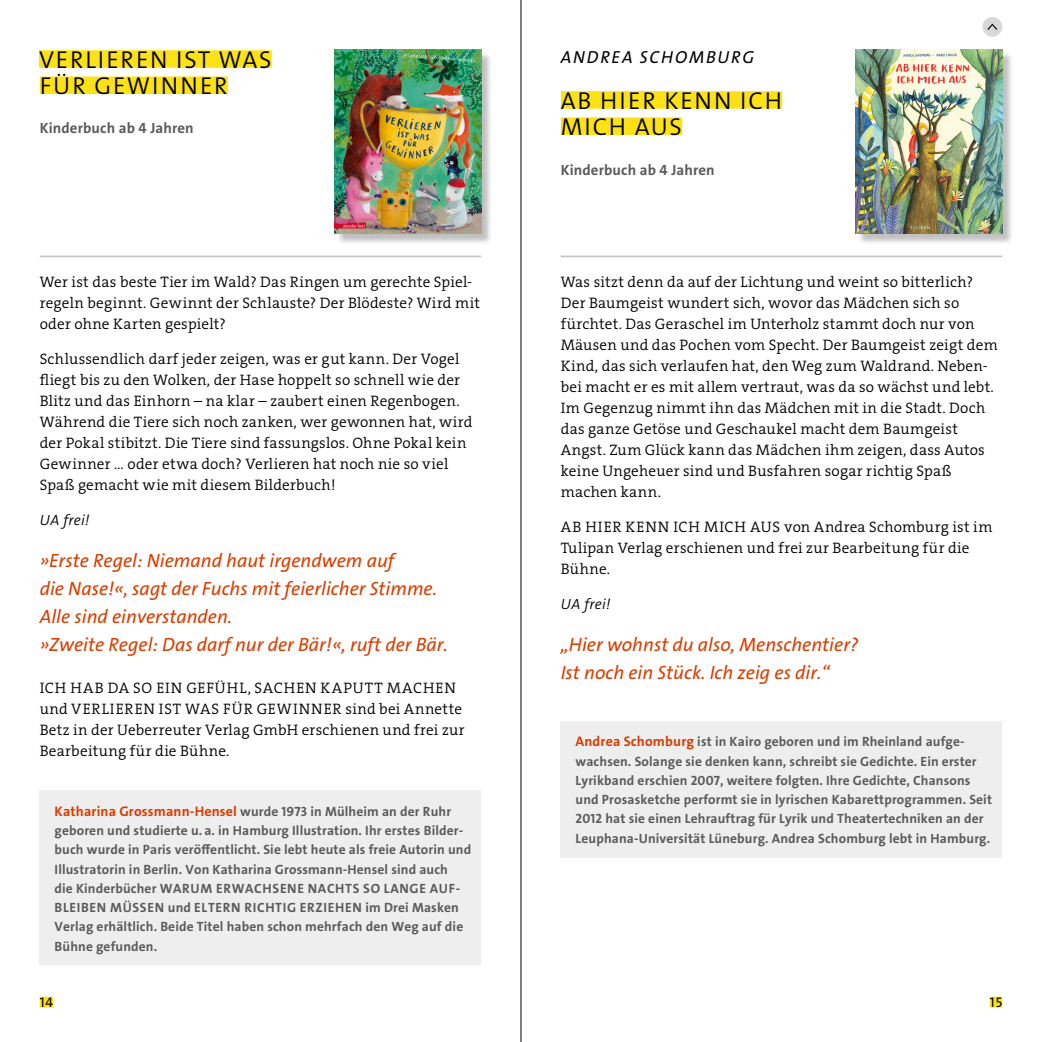
<style>
.page{position:relative;width:1042px;height:1042px;background:#fff}
.page>*{position:absolute;margin:0;border:0;box-sizing:border-box;transform-origin:0 0}
._13_Zwischentitel_ge{font:24.5px/26.2px "The Sans LP4 Se Lig";letter-spacing:.075em;color:#000}
.xx_Auszeichnung_blau{font:19.25px/28px "The Sans LP5 Plain IT";color:#d73e02}
._12_Autor{font:17.5px "The Sans LP5 Plain IT";letter-spacing:.105em;color:#000}
._15_Fliesstext_Absta{font:300 15.22px/21px "The Serif W4";letter-spacing:.015em;color:#000}
._16_Fliesstext_Absta{font:300 15.22px/21px "The Serif W4";letter-spacing:.015em;color:#000}
._16_Fliesstext_Absta-2{font:300 15.22px/21px "The Serif W4";letter-spacing:.035em;color:#000}
._14_Untertitel_Rot{font:14.88px "The Sans LP7 Bld";letter-spacing:.01em;color:#5b5b5a}
._17_Fliesstext_kursi{font:14.88px "The Sans LP4 Se Lig IT";letter-spacing:.01em;color:#000}
.t1{font:14px "The Sans LP5 Plain";color:#000}
._19_Autoren_ohne{font:13.47px/19.2px "The Sans LP7 Bld";letter-spacing:.01em;color:#5b5b5a}
.s1{font-size:14px;color:#d73e02}
</style>
<div class="page">
<div style="left:39px;top:50px;width:233px;height:18px;background:#fbe115"></div>
<div style="left:40px;top:76px;width:188px;height:18px;background:#fbe115"></div>
<hr style="left:40px;top:255px;width:441px;height:2px;background:#c4c5c5">
<div style="left:336px;top:52px;width:157px;height:194px;background:#000;opacity:.25"></div>
<img style="left:335px;top:50px;width:146px;height:183px">
<div style="left:40px;top:790px;width:441px;height:175px;background:#eee"></div>
<div style="left:561px;top:91px;width:221px;height:18px;background:#fbe115"></div>
<div style="left:561px;top:117px;width:121px;height:18px;background:#fbe115"></div>
<hr style="left:561px;top:255px;width:441px;height:2px;background:#c4c5c5">
<div style="left:857px;top:51px;width:157px;height:194px;background:#000;opacity:.25"></div>
<img style="left:856px;top:50px;width:146px;height:183px">
<div style="left:561px;top:721px;width:441px;height:136px;background:#eee"></div>
<div style="left:40px;top:996px;width:13px;height:11px;background:#fbe115"></div>
<div style="left:990px;top:996px;width:12px;height:11px;background:#fbe115"></div>
<div style="left:982px;top:17px;width:20px;height:20px;background:#d9d9da;border-radius:50%"></div>
<svg style="left:987px;top:24px;width:10px;height:6px"></svg>
<hr style="left:521px;top:0;width:1px;height:1042px;background:#000">
<p class="_13_Zwischentitel_ge" style="left:39px;top:47px;width:234px">VERLIEREN IST WAS<br>FÜR GEWINNER</p>
<p class="_14_Untertitel_Rot" style="left:40px;top:118px;width:156px">Kinderbuch ab 4 Jahren</p>
<p class="_15_Fliesstext_Absta" style="left:40px;top:272px;width:442px">Wer ist das beste Tier im Wald? Das Ringen um gerechte Spiel&shy;regeln beginnt. Gewinnt der Schlauste? Der Blödeste? Wird mit oder ohne Karten gespielt?</p>
<p class="_16_Fliesstext_Absta" style="left:40px;top:349px;width:434px">Schlussendlich darf jeder zeigen, was er gut kann. Der Vogel fliegt bis zu den Wolken, der Hase hoppelt so schnell wie der Blitz und das Einhorn – na klar – zaubert einen Regenbogen.<br>Während die Tiere sich noch zanken, wer gewonnen hat, wird der Pokal stibitzt. Die Tiere sind fassungslos. Ohne Pokal kein Gewinner … oder etwa doch? Verlieren hat noch nie so viel Spaß gemacht wie mit diesem Bilderbuch!</p>
<p class="_17_Fliesstext_kursi" style="left:40px;top:510px;width:51px">UA frei!</p>
<p class="xx_Auszeichnung_blau" style="left:40px;top:547px;width:410px">»Erste Regel: Niemand haut irgendwem auf<br>die Nase!«, sagt der Fuchs mit feierlicher Stimme.<br>Alle sind einverstanden.<br>»Zweite Regel: Das darf nur der Bär!«, ruft der Bär.</p>
<p class="_16_Fliesstext_Absta-2" style="left:40px;top:678px;width:427px">ICH HAB DA SO EIN GEFÜHL, SACHEN KAPUTT MACHEN und VERLIEREN IST WAS FÜR GEWINNER sind bei Annette Betz in der Ueberreuter Verlag GmbH erschienen und frei zur Bearbeitung für die Bühne.</p>
<p class="_19_Autoren_ohne" style="left:55px;top:801px;width:418px"><span class="s1">Katharina Grossmann-Hensel</span> wurde 1973 in Mülheim an der Ruhr geboren und studierte u. a. in Hamburg Illustration. Ihr erstes Bilder&shy;buch wurde in Paris veröffentlicht. Sie lebt heute als freie Autorin und Illustratorin in Berlin. Von Katharina Grossmann-Hensel sind auch<br>die Kinderbücher WARUM ERWACHSENE NACHTS SO LANGE AUF-BLEIBEN MÜSSEN und ELTERN RICHTIG ERZIEHEN im Drei Masken Verlag erhältlich. Beide Titel haben schon mehrfach den Weg auf die Bühne gefunden.</p>
<p class="_12_Autor" style="left:561px;top:45px;width:195px">ANDREA SCHOMBURG</p>
<p class="_13_Zwischentitel_ge" style="left:561px;top:87px;width:223px">AB HIER KENN ICH<br>MICH AUS</p>
<p class="_14_Untertitel_Rot" style="left:561px;top:160px;width:156px">Kinderbuch ab 4 Jahren</p>
<p class="_15_Fliesstext_Absta" style="left:561px;top:272px;width:439px">Was sitzt denn da auf der Lichtung und weint so bitterlich?<br>Der Baumgeist wundert sich, wovor das Mädchen sich so fürchtet. Das Geraschel im Unterholz stammt doch nur von Mäusen und das Pochen vom Specht. Der Baumgeist zeigt dem Kind, das sich verlaufen hat, den Weg zum Waldrand. Neben&shy;bei macht er es mit allem vertraut, was da so wächst und lebt.<br>Im Gegenzug nimmt ihn das Mädchen mit in die Stadt. Doch das ganze Getöse und Geschaukel macht dem Baumgeist Angst. Zum Glück kann das Mädchen ihm zeigen, dass Autos keine Ungeheuer sind und Busfahren sogar richtig Spaß machen kann.</p>
<p class="_16_Fliesstext_Absta" style="left:561px;top:517px;width:433px">AB HIER KENN ICH MICH AUS von Andrea Schomburg ist im<br>Tulipan Verlag erschienen und frei zur Bearbeitung für die<br>Bühne.</p>
<p class="_17_Fliesstext_kursi" style="left:561px;top:594px;width:51px">UA frei!</p>
<p class="xx_Auszeichnung_blau" style="left:561px;top:631px;width:299px">„Hier wohnst du also, Menschentier?<br>Ist noch ein Stück. Ich zeig es dir.“</p>
<p class="_19_Autoren_ohne" style="left:575px;top:732px;width:418px"><span class="s1">Andrea Schomburg</span> ist in Kairo geboren und im Rheinland aufge&shy;wachsen. Solange sie denken kann, schreibt sie Gedichte. Ein erster Lyrikband erschien 2007, weitere folgten. Ihre Gedichte, Chansons und Prosasketche performt sie in lyrischen Kabarettprogrammen. Seit 2012 hat sie einen Lehrauftrag für Lyrik und Theatertechniken an der Leuphana-Universität Lüneburg. Andrea Schomburg lebt in Hamburg.</p>
<p class="t1" style="left:40px;top:993px;width:15px">14</p>
<p class="t1" style="left:990px;top:993px;width:14px">15</p>
</div>
